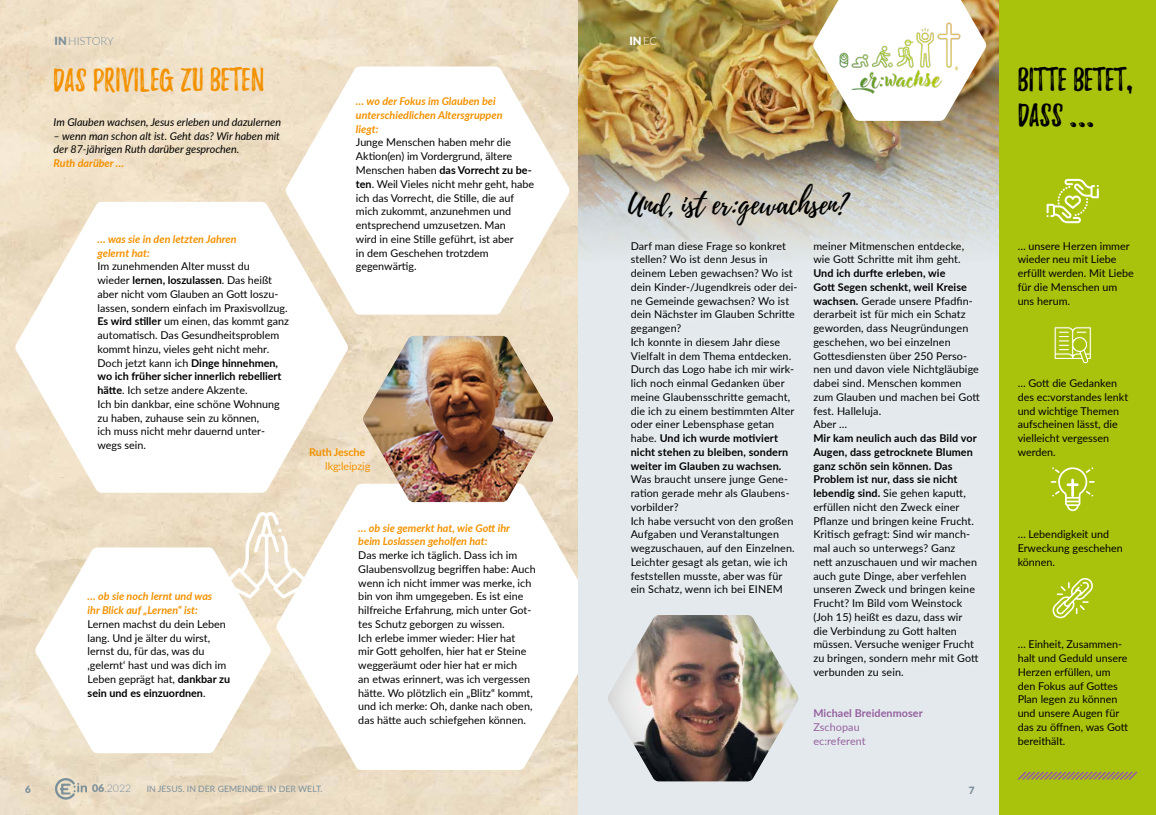
<style>
.page{position:relative;width:1156px;height:815px;background:#fff}
.page>*{position:absolute;margin:0;border:0;box-sizing:border-box;transform-origin:0 0}
.t1{font:28.75px "Playlist Script";letter-spacing:-.01em;color:#000}
.t2{font:28.75px/34.4px "Playlist Caps";color:#000}
.t3{font:28.75px "Playlist Caps";color:#f39200}
.t4{font:300 11.25px "Lato";color:#7c909b}
.t5{font:900 11.25px "Lato";color:#fff}
.t6{font:10.75px/13.8px "Lato";color:#000}
.t7{font:italic 700 10.75px/13.8px "Lato";color:#f39200}
.t8{font:italic 10.75px/13.8px "Lato";color:#000}
.t9{font:700 10.75px "Lato";letter-spacing:.01em;color:#95609f}
.t10{font:10.75px/13.8px "Lato";letter-spacing:.01em;color:#95609f}
.t11{font:10.75px "Lato";letter-spacing:-.01em;color:#f39200}
.t12{font:700 10.75px "Lato";letter-spacing:-.01em;color:#f39200}
.t13{font:300 10.62px "Lato";color:#7c909b}
.t14{font:900 10px "Lato";color:#7c909b}
.t15{font:8.75px "Lato";color:#7c909b}
.s1{font-weight:900}
.s2{font-weight:700}
.s3{font-weight:300}
</style>
<div class="page">
<div style="left:0;top:0;width:1155px;height:815px;background:#e3e9ec"></div>
<img style="left:0;top:0;width:578px;height:815px">
<svg style="left:276px;top:484px;width:302px;height:286px;background:#fbf9f5"></svg>
<img style="left:578px;top:0;width:421px;height:251px">
<div style="left:999px;top:0;width:156px;height:815px;background:#a9c30c"></div>
<svg style="left:1018px;top:771px;width:120px;height:9px"></svg>
<svg style="left:1052px;top:578px;width:41px;height:41px"></svg>
<svg style="left:1054px;top:326px;width:37px;height:38px"></svg>
<svg style="left:1046px;top:179px;width:52px;height:44px"></svg>
<svg style="left:1050px;top:467px;width:44px;height:44px"></svg>
<div style="left:623px;top:234px;width:180px;height:368px;background:#e5ebee"></div>
<div style="left:805px;top:234px;width:181px;height:449px;background:#e5ebee"></div>
<svg style="left:15px;top:202px;width:333px;height:291px;background:#fbf8f2"></svg>
<svg style="left:285px;top:66px;width:284px;height:249px;background:#faf7f1"></svg>
<svg style="left:35px;top:547px;width:236px;height:206px;background:#faf7f2"></svg>
<svg style="left:223px;top:512px;width:87px;height:86px;background:#f1e5d2"></svg>
<img style="left:813px;top:0;width:173px;height:121px">
<img style="left:832px;top:21px;width:134px;height:75px">
<div style="left:362px;top:334px;width:193px;height:169px;background:#000;opacity:.2"></div>
<div style="left:607px;top:613px;width:193px;height:169px;background:#000;opacity:.2"></div>
<svg style="left:55px;top:778px;width:32px;height:22px"></svg>
<p class="t4" style="left:54px;top:33px;width:61px"><span class="s1">IN</span>HISTORY</p>
<h1 class="t3" style="left:53px;top:67px;width:213px">DAS PRIVILEG ZU BETEN</h1>
<p class="t8" style="left:54px;top:115px;width:229px">Im Glauben wachsen, Jesus erleben und dazulernen</p>
<p class="t8" style="left:54px;top:128px;width:228px">– wenn man schon alt ist. Geht das? Wir haben mit der 87-jährigen Ruth darüber gesprochen.</p>
<p class="t7" style="left:54px;top:156px;width:72px">Ruth darüber …</p>
<p class="t7" style="left:97px;top:231px;width:140px">… was sie in den letzten Jahren gelernt hat:</p>
<p class="t6" style="left:97px;top:259px;width:193px">Im zunehmenden Alter musst du<br>wieder <span class="s2">lernen, loszulassen</span>. Das heißt aber nicht vom Glauben an Gott loszu&shy;lassen, sondern einfach im Praxisvollzug.<br><span class="s2">Es wird stiller</span> um einen, das kommt ganz automatisch. Das Gesundheitsproblem kommt hinzu, vieles geht nicht mehr.<br>Doch jetzt kann ich <span class="s2">Dinge hinnehmen, wo ich früher sicher innerlich rebelliert hätte</span>. Ich setze andere Akzente.<br>Ich bin dankbar, eine schöne Wohnung zu haben, zuhause sein zu können,<br>ich muss nicht mehr dauernd unter&shy;wegs sein.</p>
<p class="t7" style="left:88px;top:589px;width:126px">… ob sie noch lernt und was ihr Blick auf „Lernen“ ist:</p>
<p class="t6" style="left:88px;top:617px;width:144px">Lernen machst du dein Leben lang. Und je älter du wirst, lernst du, für das, was du ‚gelernt‘ hast und was dich im<br>Leben geprägt hat, <span class="s2">dankbar zu sein und es einzuordnen</span>.</p>
<p class="t7" style="left:356px;top:94px;width:148px">… wo der Fokus im Glauben bei unterschiedlichen Altersgruppen liegt:</p>
<p class="t6" style="left:356px;top:135px;width:180px">Junge Menschen haben mehr die<br>Aktion(en) im Vordergrund, ältere<br>Menschen haben <span class="s2">das Vorrecht zu be&shy;ten</span>. Weil Vieles nicht mehr geht, habe ich das Vorrecht, die Stille, die auf mich zukommt, anzunehmen und entsprechend umzusetzen. Man<br>wird in eine Stille geführt, ist aber<br>in dem Geschehen trotzdem gegenwärtig.</p>
<p class="t12" style="left:309px;top:444px;width:57px">Ruth Jesche</p>
<p class="t11" style="left:325px;top:458px;width:46px">lkg:leipzig</p>
<p class="t7" style="left:358px;top:520px;width:153px">… ob sie gemerkt hat, wie Gott ihr beim Loslassen geholfen hat:</p>
<p class="t6" style="left:358px;top:548px;width:179px">Das merke ich täglich. Dass ich im Glaubensvollzug begriffen habe: Auch wenn ich nicht immer was merke, ich bin von ihm umgegeben. Es ist eine hilfreiche Erfahrung, mich unter Got&shy;tes Schutz geborgen zu wissen.<br>Ich erlebe immer wieder: Hier hat<br>mir Gott geholfen, hier hat er Steine weggeräumt oder hier hat er mich<br>an etwas erinnert, was ich vergessen hätte. Wo plötzlich ein „Blitz“ kommt, und ich merke: Oh, danke nach oben, das hätte auch schiefgehen können.</p>
<p class="t5" style="left:629px;top:32px;width:29px">IN<span class="s3">EC</span></p>
<h1 class="t1" style="left:628px;top:183px;width:221px">Und, ist er:gewachsen?</h1>
<p class="t6" style="left:630px;top:238px;width:168px">Darf man diese Frage so konkret stellen? Wo ist denn Jesus in deinem Leben gewachsen? Wo ist dein Kinder-/Jugendkreis oder dei&shy;ne Gemeinde gewachsen? Wo ist dein Nächster im Glauben Schritte gegangen?<br>Ich konnte in diesem Jahr diese<br>Vielfalt in dem Thema entdecken.<br>Durch das Logo habe ich mir wirk&shy;lich noch einmal Gedanken über meine Glaubensschritte gemacht, die ich zu einem bestimmten Alter oder einer Lebensphase getan habe. <span class="s2">Und ich wurde motiviert nicht stehen zu bleiben, sondern weiter im Glauben zu wachsen.</span></p>
<p class="t6" style="left:630px;top:472px;width:165px">Was braucht unsere junge Gene&shy;ration gerade mehr als Glaubens&shy;vorbilder?<br>Ich habe versucht von den großen<br>Aufgaben und Veranstaltungen wegzuschauen, auf den Einzelnen.<br>Leichter gesagt als getan, wie ich feststellen musste, aber was für ein Schatz, wenn ich bei EINEM</p>
<p class="t6" style="left:813px;top:238px;width:152px">meiner Mitmenschen entdecke, wie Gott Schritte mit ihm geht.</p>
<p class="t6" style="left:813px;top:266px;width:168px"><span class="s2">Und ich durfte erleben, wie<br>Gott Segen schenkt, weil Kreise wachsen.</span> Gerade unsere Pfadfin&shy;derarbeit ist für mich ein Schatz geworden, dass Neugründungen geschehen, wo bei einzelnen<br>Gottesdiensten über 250 Perso&shy;nen und davon viele Nichtgläubige dabei sind. Menschen kommen zum Glauben und machen bei Gott fest. Halleluja.<br>Aber …</p>
<p class="t6" style="left:813px;top:431px;width:167px"><span class="s2">Mir kam neulich auch das Bild vor<br>Augen, dass getrocknete Blumen ganz schön sein können. Das<br>Problem ist nur, dass sie nicht lebendig sind.</span> Sie gehen kaputt, erfüllen nicht den Zweck einer<br>Pflanze und bringen keine Frucht.<br>Kritisch gefragt: Sind wir manch&shy;mal auch so unterwegs? Ganz<br>nett anzuschauen und wir machen auch gute Dinge, aber verfehlen unseren Zweck und bringen keine<br>Frucht? Im Bild vom Weinstock (Joh 15) heißt es dazu, dass wir die Verbindung zu Gott halten müssen. Versuche weniger Frucht zu bringen, sondern mehr mit Gott verbunden zu sein.</p>
<p class="t9" style="left:813px;top:705px;width:111px">Michael Breidenmoser</p>
<p class="t10" style="left:813px;top:720px;width:54px">Zschopau ec:referent</p>
<p class="t14" style="left:25px;top:782px;width:7px">6</p>
<p class="t13" style="left:92px;top:781px;width:41px"><span class="s1">06</span>.2022</p>
<p class="t15" style="left:147px;top:783px;width:177px">IN JESUS. IN DER GEMEINDE. IN DER WELT.</p>
<p class="t14" style="left:968px;top:783px;width:7px">7</p>
<h1 class="t2" style="left:1017px;top:64px;width:117px">BITTE BETET,<br>DASS ...</h1>
<p class="t6" style="left:1017px;top:238px;width:118px">… unsere Herzen immer wieder neu mit Liebe erfüllt werden. Mit Liebe für die Menschen um uns herum.</p>
<p class="t6" style="left:1017px;top:376px;width:112px">… Gott die Gedanken des ec:vorstandes lenkt und wichtige Themen aufscheinen lässt, die vielleicht vergessen werden.</p>
<p class="t6" style="left:1017px;top:527px;width:107px">… Lebendigkeit und<br>Erweckung geschehen können.</p>
<p class="t6" style="left:1017px;top:637px;width:112px">… Einheit, Zusammen&shy;halt und Geduld unsere<br>Herzen erfüllen, um den Fokus auf Gottes<br>Plan legen zu können und unsere Augen für das zu öffnen, was Gott bereithält.</p>
</div>
